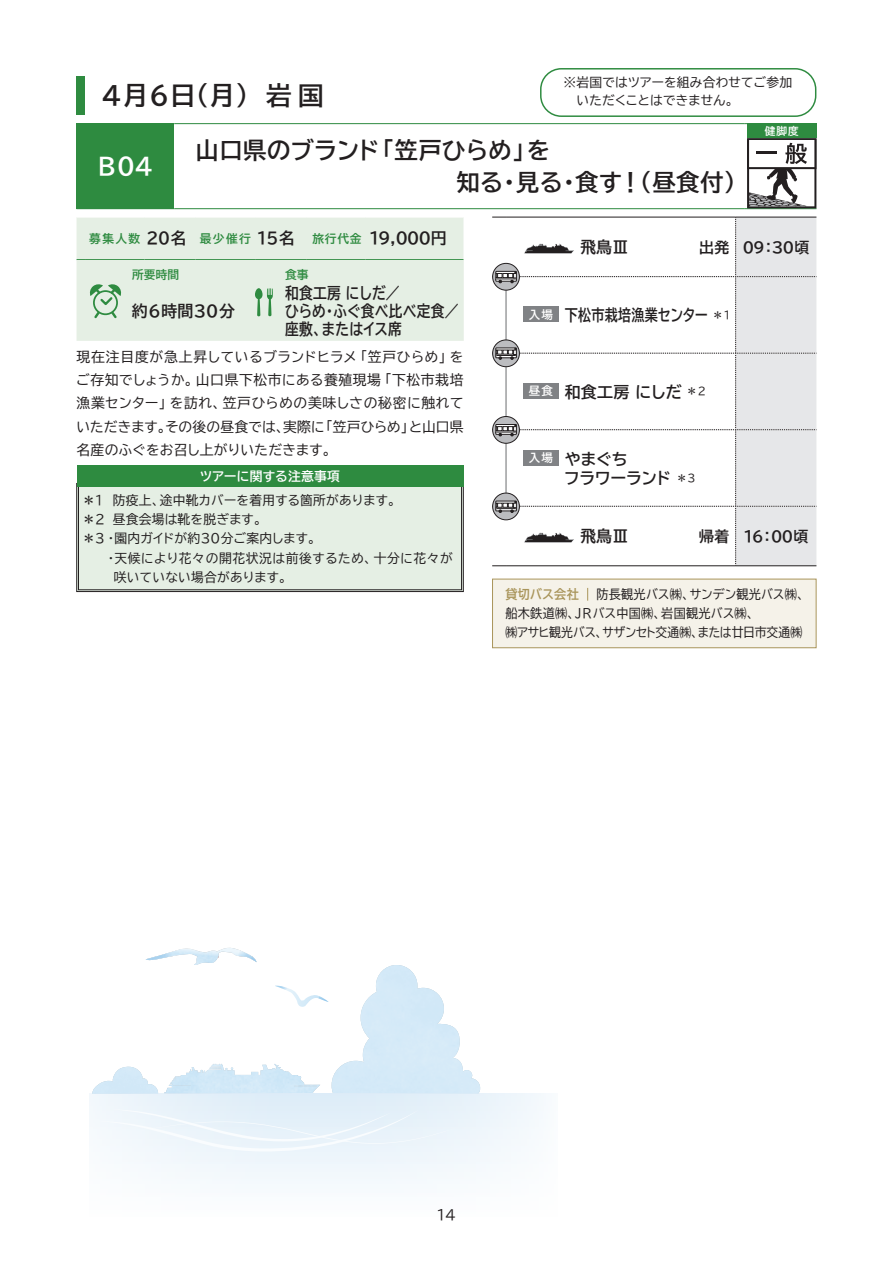
<style>
.page{position:relative;width:893px;height:1263px;background:#fff}
.page>*{position:absolute;margin:0;border:0;box-sizing:border-box;transform-origin:0 0}
.t1{font:700 25.5px "BIZUDP Gothic";letter-spacing:.05em;color:#231f20}
.t2{font:700 23.4px/32px "BIZUDP Gothic";letter-spacing:.02em;color:#231f20}
.t3{font:700 23.4px "BIZUDP Gothic";color:#fff}
.t4{font:700 15.9px/18.9px "BIZUDP Gothic";letter-spacing:.02em;color:#231f20}
.t5{font:700 15.9px/18px "BIZUDP Gothic";letter-spacing:.02em;color:#231f20;scale:.86 1}
.t6{font:700 15.9px "BIZUDP Gothic";letter-spacing:-.025em;color:#231f20}
.t7{font:700 15.9px "BIZUDP Gothic";letter-spacing:.02em;color:#231f20;scale:.82 1}
.t8{font:700 15.9px "BIZUDP Gothic";letter-spacing:.045em;color:#231f20}
.t9{font:700 14.85px "BIZUDP Gothic";letter-spacing:-.015em;color:#231f20}
.t10{font:13.8px/23.4px "BIZUDP Gothic";letter-spacing:.015em;color:#231f20;text-align:justify}
.t11{font:12.75px/19.2px "BIZUDP Gothic";letter-spacing:.02em;color:#231f20}
.t12{font:12.75px/19.2px "BIZUDP Gothic";letter-spacing:.02em;color:#231f20;scale:.95 1}
.t13{font:12.75px/19.2px "BIZUDP Gothic";letter-spacing:.05em;color:#231f20}
.t14{font:700 12.75px "BIZUDP Gothic";letter-spacing:.02em;color:#fff}
.t15{font:700 11.7px "BIZUDP Gothic";letter-spacing:.01em;color:#2e8b40}
.t16{font:700 10.65px "BIZUDP Gothic";color:#fff}
.s1{font-size:11.7px;color:#2e8b40}
.s2{font-size:11.55px;color:#fff}
.s3{font-weight:400;font-size:10.65px}
.s4{font-weight:700;color:#a9955b}
</style>
<div class="page">
<div style="left:89px;top:1094px;width:469px;height:125px;background:linear-gradient(to bottom,#eaf3fa,#fdfefe)"></div>
<svg style="left:97px;top:1109px;width:363px;height:43px"></svg>
<svg style="left:92px;top:947px;width:390px;height:147px"></svg>
<div style="left:77px;top:77px;width:8px;height:38px;background:#2e8b40"></div>
<div style="left:540px;top:68px;width:276px;height:49px;border:1px solid #2e8b40;border-radius:21px"></div>
<div style="left:76px;top:483px;width:388px;height:109px;background:#e5efe4"></div>
<div style="left:78px;top:485px;width:384px;height:105px;border:1px solid #231f20"></div>
<div style="left:77px;top:465px;width:386px;height:21px;background:#2e8b40"></div>
<svg style="left:492px;top:217px;width:325px;height:349px"></svg>
<div style="left:77px;top:217px;width:387px;height:124px;background:#e5efe4"></div>
<div style="left:77px;top:124px;width:97px;height:85px;background:#2e8b40"></div>
<hr style="left:77px;top:123px;width:97px;height:1px;background:#2e8b40">
<hr style="left:174px;top:123px;width:570px;height:1px;background:#2e8b40">
<hr style="left:744px;top:123px;width:72px;height:1px;background:#2e8b40">
<hr style="left:174px;top:208px;width:570px;height:1px;background:#2e8b40">
<hr style="left:744px;top:208px;width:72px;height:1px;background:#2e8b40">
<svg style="left:747px;top:138px;width:69px;height:70px"></svg>
<div style="left:747px;top:123px;width:69px;height:15px;background:#2e8b40"></div>
<div style="left:492px;top:579px;width:324px;height:69px;background:#f5f2e9"></div>
<svg style="left:587px;top:588px;width:1px;height:13px"></svg>
<div style="left:492px;top:579px;width:324px;height:69px;border:1px solid #a9955b"></div>
<h1 class="t1" style="left:102px;top:83px;width:223px">4月6日（月）　岩国</h1>
<p class="t11" style="left:576px;top:73px;width:217px;line-height:18.1px;text-indent:-13px">※岩国ではツアーを組み合わせてご参加いただくことはできません。</p>
<h2 class="t3" style="left:98px;top:154px;width:57px">B04</h2>
<h2 class="t2" style="left:456px;top:134px;width:281px;text-indent:-261px">山口県のブランド「笠戸ひらめ」を<br>知る・見る・食す！（昼食付）</h2>
<p class="t16" style="left:765px;top:126px;width:36px">健脚度</p>
<p class="t6" style="left:89px;top:230px;width:359px"><span class="s1">募集人数</span> 20名 <span class="s1">最少催行</span> 15名 <span class="s1">旅行代金</span> 19,000円</p>
<p class="t15" style="left:132px;top:269px;width:49px">所要時間</p>
<p class="t15" style="left:285px;top:269px;width:25px">食事</p>
<p class="t8" style="left:132px;top:303px;width:104px">約6時間30分</p>
<p class="t5" style="left:285px;top:283px;width:203px">和食工房 にしだ／<br>ひらめ・ふぐ食べ比べ定食／座敷、またはイス席</p>
<p class="t10" style="left:76px;top:345px;width:389px">現在注目度が急上昇しているブランドヒラメ「笠戸ひらめ」をご存知でしょうか。山口県下松市にある養殖現場「下松市栽培漁業センター」を訪れ、笠戸ひらめの美味しさの秘密に触れていただきます。その後の昼食では、実際に「笠戸ひらめ」と山口県名産のふぐをお召し上がりいただきます。</p>
<p class="t14" style="left:200px;top:469px;width:141px">ツアーに関する注意事項</p>
<p class="t11" style="left:82px;top:491px;width:315px">＊1 防疫上、途中靴カバーを着用する箇所があります。＊2 昼食会場は靴を脱ぎます。<br>＊3 ·園内ガイドが約30分ご案内します。</p>
<p class="t13" style="left:114px;top:548px;width:341px;text-indent:-5px">·天候により花々の開花状況は前後するため、十分に花々が咲いていない場合があります。</p>
<p class="t4" style="left:580px;top:237px;width:50px">飛鳥Ⅲ</p>
<p class="t9" style="left:699px;top:239px;width:112px">出発 09：30頃</p>
<p class="t7" style="left:529px;top:307px;width:247px"><span class="s2">入場</span> 下松市栽培漁業センター <span class="s3">＊1</span></p>
<p class="t4" style="left:529px;top:382px;width:178px"><span class="s2">昼食</span> 和食工房 にしだ<span class="s3">＊2</span></p>
<p class="t4" style="left:565px;top:449px;width:132px;text-indent:-36px"><span class="s2">入場</span> やまぐち<br>フラワーランド <span class="s3">＊3</span></p>
<p class="t4" style="left:580px;top:527px;width:50px">飛鳥Ⅲ</p>
<p class="t9" style="left:699px;top:529px;width:111px">帰着 16：00頃</p>
<p class="t12" style="left:505px;top:585px;width:316px"><span class="s4">貸切バス会社　</span>　防長観光バス㈱、サンデン観光バス㈱、船木鉄道㈱、JRバス中国㈱、岩国観光バス㈱、<br>㈱アサヒ観光バス、サザンセト交通㈱、または廿日市交通㈱</p>
<p class="t10" style="left:437px;top:1203px;width:21px">14</p>
</div>
